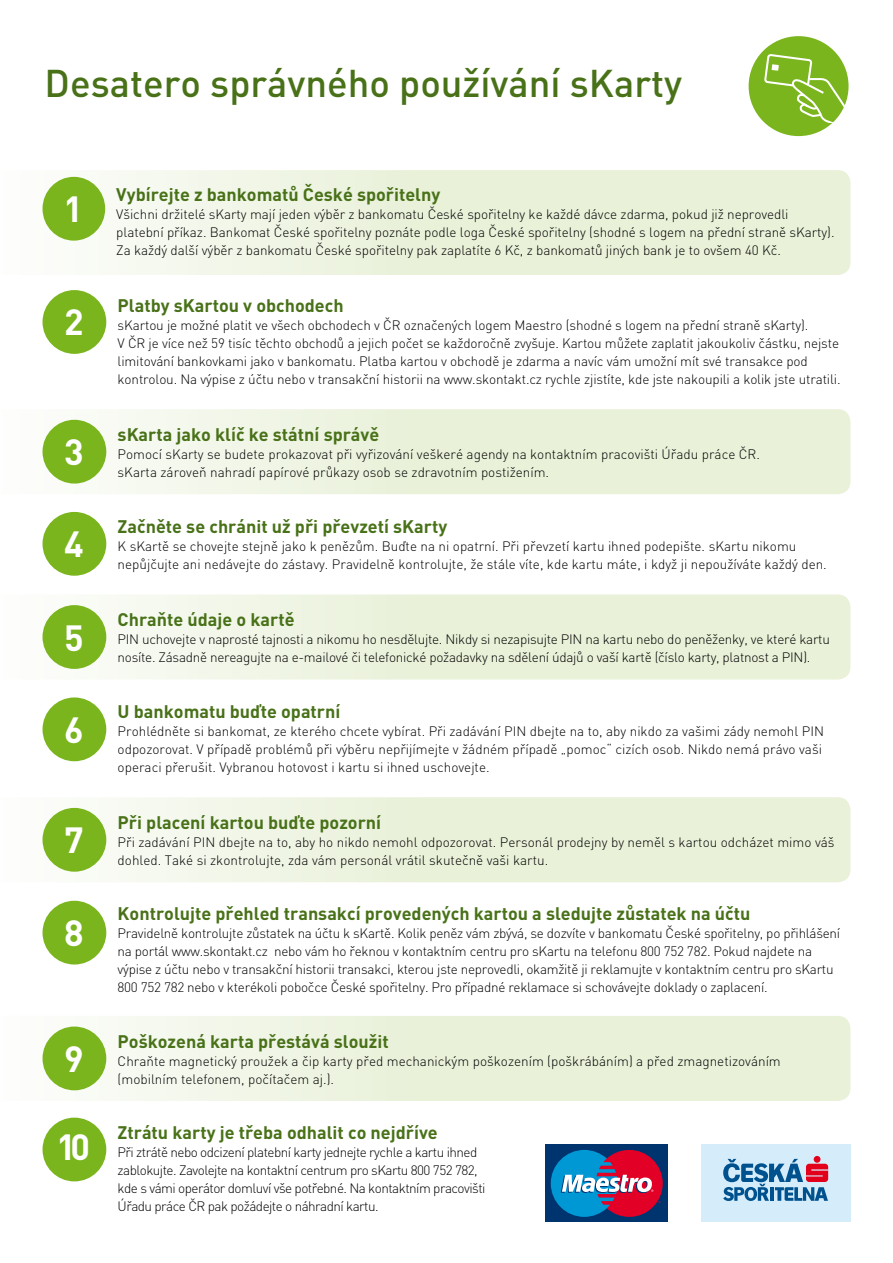
<style>
.page{position:relative;width:893px;height:1263px;background:#fff}
.page>*{position:absolute;margin:0;border:0;box-sizing:border-box;transform-origin:0 0}
.t1{font:500 38.25px "DINCS";color:#487118}
.t2{font:700 36px "DINCS";color:#fff}
.t3{font:700 18px "DINCS";color:#487118}
.t4{font:300 13.5px/18px "DINCS";letter-spacing:-.01em;color:#000}
.t5{font:300 13.5px/18px "DINCS";letter-spacing:-.04em;color:#000}
</style>
<div class="page">
<svg style="left:42px;top:170px;width:808px;height:105px;background:#ecf3df"></svg>
<div style="left:43px;top:177px;width:62px;height:64px;background:#7ab51d;border-radius:50%"></div>
<div style="left:43px;top:290px;width:63px;height:64px;background:#7ab51d;border-radius:50%"></div>
<svg style="left:42px;top:409px;width:808px;height:85px;background:#ecf3df"></svg>
<div style="left:43px;top:420px;width:63px;height:64px;background:#7ab51d;border-radius:50%"></div>
<div style="left:43px;top:512px;width:63px;height:64px;background:#7ab51d;border-radius:50%"></div>
<svg style="left:42px;top:594px;width:808px;height:85px;background:#ecf3df"></svg>
<div style="left:43px;top:605px;width:63px;height:64px;background:#7ab51d;border-radius:50%"></div>
<div style="left:43px;top:697px;width:63px;height:64px;background:#7ab51d;border-radius:50%"></div>
<svg style="left:42px;top:797px;width:808px;height:85px;background:#ecf3df"></svg>
<div style="left:43px;top:808px;width:63px;height:64px;background:#7ab51d;border-radius:50%"></div>
<div style="left:43px;top:901px;width:63px;height:63px;background:#7ab51d;border-radius:50%"></div>
<svg style="left:42px;top:1016px;width:808px;height:85px;background:#ecf3df"></svg>
<div style="left:43px;top:1026px;width:63px;height:64px;background:#7ab51d;border-radius:50%"></div>
<div style="left:43px;top:1117px;width:63px;height:64px;background:#7ab51d;border-radius:50%"></div>
<div style="left:749px;top:36px;width:99px;height:100px;background:#7ab51d;border-radius:50%"></div>
<svg style="left:764px;top:54px;width:85px;height:69px"></svg>
<div style="left:701px;top:1144px;width:149px;height:78px;background:#d5edfa"></div>
<svg style="left:723px;top:1156px;width:105px;height:45px"></svg>
<div style="left:545px;top:1144px;width:123px;height:78px;background:#00346f"></div>
<svg style="left:551px;top:1150px;width:112px;height:67px"></svg>
<h1 class="t1" style="left:45px;top:59px;width:639px">Desatero správného používání sKarty</h1>
<h2 class="t2" style="left:63px;top:186px;width:21px">1</h2>
<h2 class="t2" style="left:64px;top:299px;width:21px">2</h2>
<h2 class="t2" style="left:64px;top:429px;width:21px">3</h2>
<h2 class="t2" style="left:64px;top:521px;width:21px">4</h2>
<h2 class="t2" style="left:64px;top:614px;width:21px">5</h2>
<h2 class="t2" style="left:64px;top:706px;width:21px">6</h2>
<h2 class="t2" style="left:64px;top:817px;width:21px">7</h2>
<h2 class="t2" style="left:64px;top:910px;width:21px">8</h2>
<h2 class="t2" style="left:64px;top:1035px;width:21px">9</h2>
<h2 class="t2" style="left:57px;top:1123px;width:35px">10</h2>
<h3 class="t3" style="left:116px;top:182px;width:326px">Vybírejte z bankomatů České spořitelny</h3>
<p class="t4" style="left:116px;top:205px;width:720px">Všichni držitelé sKarty mají jeden výběr z bankomatu České spořitelny ke každé dávce zdarma, pokud již neprovedli platební příkaz. Bankomat České spořitelny poznáte podle loga České spořitelny (shodné s logem na přední straně sKarty).<br>Za každý další výběr z bankomatu České spořitelny pak zaplatíte 6 Kč, z bankomatů jiných bank je to ovšem 40 Kč.</p>
<h3 class="t3" style="left:118px;top:294px;width:228px">Platby sKartou v obchodech</h3>
<p class="t4" style="left:118px;top:316px;width:724px">sKartou je možné platit ve všech obchodech v ČR označených logem Maestro (shodné s logem na přední straně sKarty).<br>V ČR je více než 59 tisíc těchto obchodů a jejich počet se každoročně zvyšuje. Kartou můžete zaplatit jakoukoliv částku, nejste limitování bankovkami jako v bankomatu. Platba kartou v obchodě je zdarma a navíc vám umožní mít své transakce pod kontrolou. Na výpise z účtu nebo v transakční historii na www.skontakt.cz rychle zjistíte, kde jste nakoupili a kolik jste utratili.</p>
<h3 class="t3" style="left:118px;top:423px;width:263px">sKarta jako klíč ke státní správě</h3>
<p class="t4" style="left:118px;top:445px;width:644px">Pomocí sKarty se budete prokazovat při vyřizování veškeré agendy na kontaktním pracovišti Úřadu práce ČR. sKarta zároveň nahradí papírové průkazy osob se zdravotním postižením.</p>
<h3 class="t3" style="left:118px;top:515px;width:331px">Začněte se chránit už při převzetí sKarty</h3>
<p class="t4" style="left:118px;top:537px;width:711px">K sKartě se chovejte stejně jako k penězům. Buďte na ni opatrní. Při převzetí kartu ihned podepište. sKartu nikomu nepůjčujte ani nedávejte do zástavy. Pravidelně kontrolujte, že stále víte, kde kartu máte, i když ji nepoužíváte každý den.</p>
<h3 class="t3" style="left:118px;top:608px;width:178px">Chraňte údaje o kartě</h3>
<p class="t4" style="left:118px;top:630px;width:714px">PIN uchovejte v naprosté tajnosti a nikomu ho nesdělujte. Nikdy si nezapisujte PIN na kartu nebo do peněženky, ve které kartu nosíte. Zásadně nereagujte na e-mailové či telefonické požadavky na sdělení údajů o vaší kartě (číslo karty, platnost a PIN).</p>
<h3 class="t3" style="left:118px;top:700px;width:224px">U bankomatu buďte opatrní</h3>
<p class="t4" style="left:118px;top:722px;width:708px">Prohlédněte si bankomat, ze kterého chcete vybírat. Při zadávání PIN dbejte na to, aby nikdo za vašimi zády nemohl PIN odpozorovat. V případě problémů při výběru nepřijímejte v žádném případě „pomoc“ cizích osob. Nikdo nemá právo vaši operaci přerušit. Vybranou hotovost i kartu si ihned uschovejte.</p>
<h3 class="t3" style="left:118px;top:811px;width:265px">Při placení kartou buďte pozorní</h3>
<p class="t4" style="left:118px;top:833px;width:718px">Při zadávání PIN dbejte na to, aby ho nikdo nemohl odpozorovat. Personál prodejny by neměl s kartou odcházet mimo váš dohled. Také si zkontrolujte, zda vám personál vrátil skutečně vaši kartu.</p>
<h3 class="t3" style="left:118px;top:901px;width:634px">Kontrolujte přehled transakcí provedených kartou a sledujte zůstatek na účtu</h3>
<p class="t4" style="left:118px;top:924px;width:724px">Pravidelně kontrolujte zůstatek na účtu k sKartě. Kolik peněz vám zbývá, se dozvíte v bankomatu České spořitelny, po přihlášení na portál www.skontakt.cz nebo vám ho řeknou v kontaktním centru pro sKartu na telefonu 800 752 782. Pokud najdete na výpise z účtu nebo v transakční historii transakci, kterou jste neprovedli, okamžitě ji reklamujte v kontaktním centru pro sKartu 800 752 782 nebo v kterékoli pobočce České spořitelny. Pro případné reklamace si schovávejte doklady o zaplacení.</p>
<h3 class="t3" style="left:118px;top:1029px;width:273px">Poškozená karta přestává sloužit</h3>
<p class="t4" style="left:118px;top:1052px;width:665px">Chraňte magnetický proužek a čip karty před mechanickým poškozením (poškrábáním) a před zmagnetizováním (mobilním telefonem, počítačem aj.).</p>
<h3 class="t3" style="left:118px;top:1120px;width:322px">Ztrátu karty je třeba odhalit co nejdříve</h3>
<p class="t5" style="left:118px;top:1143px;width:369px">Při ztrátě nebo odcizení platební karty jednejte rychle a kartu ihned zablokujte. Zavolejte na kontaktní centrum pro sKartu 800 752 782, kde s vámi operátor domluví vše potřebné. Na kontaktním pracovišti Úřadu práce ČR pak požádejte o náhradní kartu.</p>
</div>
